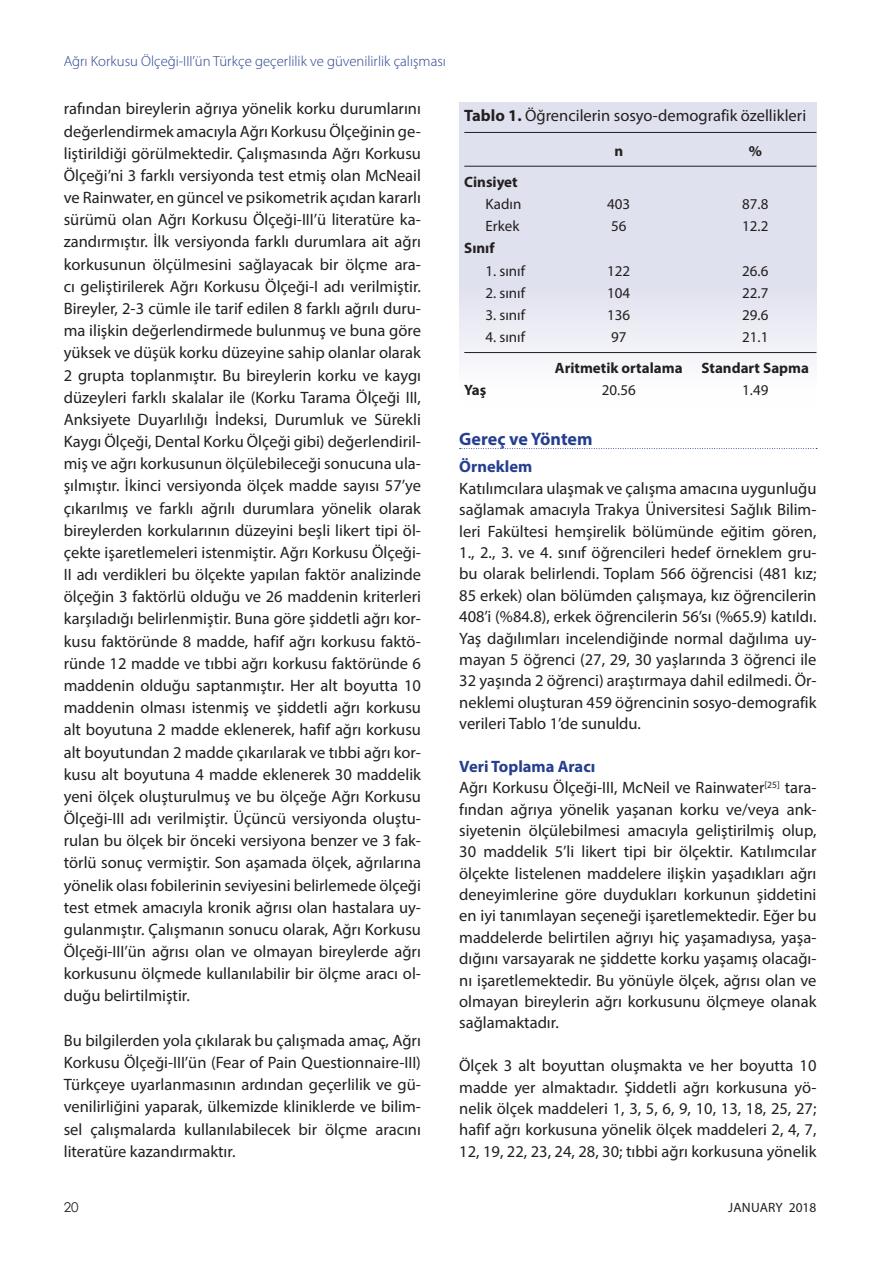
<style>
.page{position:relative;width:893px;height:1263px;background:#fff}
.page>*{position:absolute;margin:0;border:0;box-sizing:border-box;transform-origin:0 0}
._09__Ana_Başlık{font:700 18px "Myriad Pro";letter-spacing:-.005em;color:#253f8e}
._10__Yazı_Metni{font:16.5px/22.2px "Myriad Pro";color:#231f20;text-align:justify}
._15__Tablo_Başlığı{font:16.5px "Myriad Pro";color:#231f20}
.ikinci_arabaslik{font:700 16.5px "Myriad Pro";color:#253f8e}
._17__Tablo_Satirlari{font:15px "Myriad Pro";color:#231f20}
._17__Tablo_Satirlari-2{font:700 15px "Myriad Pro";color:#231f20}
._02__Run_Sag{font:300 14.7px "Myriad Pro";color:#253f8e}
.t1{font:13.5px "Myriad Pro";letter-spacing:.01em;color:#231f20}
.t2{font:13.5px "Century Gothic";color:#231f20}
.s1{font-weight:700}
</style>
<div class="page">
<svg style="left:460px;top:448px;width:357px;height:1px"></svg>
<div style="left:459px;top:102px;width:357px;height:304px;background:linear-gradient(to bottom,#d8d9ea,#f5f6f9)"></div>
<hr style="left:464px;top:132px;width:352px;height:1px;background:#231f20">
<hr style="left:464px;top:166px;width:352px;height:1px;background:#231f20">
<hr style="left:464px;top:352px;width:352px;height:1px;background:#231f20">
<p class="_02__Run_Sag" style="left:64px;top:53px;width:384px">Ağrı Korkusu Ölçeği-III’ün Türkçe geçerlilik ve güvenilirlik çalışması</p>
<p class="_10__Yazı_Metni" style="left:64px;top:98px;width:359px">rafından bireylerin ağrıya yönelik korku durumlarını değerlendirmek amacıyla Ağrı Korkusu Ölçeğinin ge&shy;liştirildiği görülmektedir. Çalışmasında Ağrı Korkusu Ölçeği’ni 3 farklı versiyonda test etmiş olan McNeail ve Rainwater, en güncel ve psikometrik açıdan kararlı sürümü olan Ağrı Korkusu Ölçeği-III’ü literatüre ka&shy;zandırmıştır. İlk versiyonda farklı durumlara ait ağrı korkusunun ölçülmesini sağlayacak bir ölçme ara&shy;cı geliştirilerek Ağrı Korkusu Ölçeği-I adı verilmiştir.<br>Bireyler, 2-3 cümle ile tarif edilen 8 farklı ağrılı duru&shy;ma ilişkin değerlendirmede bulunmuş ve buna göre yüksek ve düşük korku düzeyine sahip olanlar olarak 2 grupta toplanmıştır. Bu bireylerin korku ve kaygı düzeyleri farklı skalalar ile (Korku Tarama Ölçeği III, Anksiyete Duyarlılığı İndeksi, Durumluk ve Sürekli Kaygı Ölçeği, Dental Korku Ölçeği gibi) değerlendiril&shy;miş ve ağrı korkusunun ölçülebileceği sonucuna ula&shy;şılmıştır. İkinci versiyonda ölçek madde sayısı 57’ye çıkarılmış ve farklı ağrılı durumlara yönelik olarak bireylerden korkularının düzeyini beşli likert tipi öl&shy;çekte işaretlemeleri istenmiştir. Ağrı Korkusu Ölçeği-II adı verdikleri bu ölçekte yapılan faktör analizinde ölçeğin 3 faktörlü olduğu ve 26 maddenin kriterleri karşıladığı belirlenmiştir. Buna göre şiddetli ağrı kor&shy;kusu faktöründe 8 madde, hafif ağrı korkusu faktö&shy;ründe 12 madde ve tıbbi ağrı korkusu faktöründe 6 maddenin olduğu saptanmıştır. Her alt boyutta 10 maddenin olması istenmiş ve şiddetli ağrı korkusu alt boyutuna 2 madde eklenerek, hafif ağrı korkusu alt boyutundan 2 madde çıkarılarak ve tıbbi ağrı kor&shy;kusu alt boyutuna 4 madde eklenerek 30 maddelik yeni ölçek oluşturulmuş ve bu ölçeğe Ağrı Korkusu Ölçeği-III adı verilmiştir. Üçüncü versiyonda oluştu&shy;rulan bu ölçek bir önceki versiyona benzer ve 3 fak&shy;törlü sonuç vermiştir. Son aşamada ölçek, ağrılarına yönelik olası fobilerinin seviyesini belirlemede ölçeği test etmek amacıyla kronik ağrısı olan hastalara uy&shy;gulanmıştır. Çalışmanın sonucu olarak, Ağrı Korkusu Ölçeği-III’ün ağrısı olan ve olmayan bireylerde ağrı korkusunu ölçmede kullanılabilir bir ölçme aracı ol&shy;duğu belirtilmiştir.</p>
<p class="_10__Yazı_Metni" style="left:64px;top:1029px;width:359px">Bu bilgilerden yola çıkılarak bu çalışmada amaç, Ağrı Korkusu Ölçeği-III’ün (Fear of Pain Questionnaire-III)<br>Türkçeye uyarlanmasının ardından geçerlilik ve gü&shy;venilirliğini yaparak, ülkemizde kliniklerde ve bilim&shy;sel çalışmalarda kullanılabilecek bir ölçme aracını literatüre kazandırmaktır.</p>
<p class="_15__Tablo_Başlığı" style="left:464px;top:105px;width:343px"><span class="s1">Tablo 1.</span> Öğrencilerin sosyo-demografik özellikleri</p>
<p class="_17__Tablo_Satirlari-2" style="left:614px;top:141px;width:10px">n</p>
<p class="_17__Tablo_Satirlari-2" style="left:749px;top:141px;width:15px">%</p>
<p class="_17__Tablo_Satirlari-2" style="left:464px;top:172px;width:55px">Cinsiyet</p>
<p class="_17__Tablo_Satirlari" style="left:486px;top:195px;width:37px">Kadın</p>
<p class="_17__Tablo_Satirlari" style="left:607px;top:195px;width:25px">403</p>
<p class="_17__Tablo_Satirlari" style="left:742px;top:195px;width:28px">87.8</p>
<p class="_17__Tablo_Satirlari" style="left:486px;top:217px;width:35px">Erkek</p>
<p class="_17__Tablo_Satirlari" style="left:611px;top:217px;width:17px">56</p>
<p class="_17__Tablo_Satirlari" style="left:742px;top:217px;width:28px">12.2</p>
<p class="_17__Tablo_Satirlari-2" style="left:464px;top:238px;width:32px">Sınıf</p>
<p class="_17__Tablo_Satirlari" style="left:486px;top:261px;width:41px">1. sınıf</p>
<p class="_17__Tablo_Satirlari" style="left:607px;top:261px;width:25px">122</p>
<p class="_17__Tablo_Satirlari" style="left:742px;top:261px;width:28px">26.6</p>
<p class="_17__Tablo_Satirlari" style="left:486px;top:284px;width:41px">2. sınıf</p>
<p class="_17__Tablo_Satirlari" style="left:607px;top:284px;width:25px">104</p>
<p class="_17__Tablo_Satirlari" style="left:742px;top:284px;width:28px">22.7</p>
<p class="_17__Tablo_Satirlari" style="left:486px;top:306px;width:41px">3. sınıf</p>
<p class="_17__Tablo_Satirlari" style="left:607px;top:306px;width:25px">136</p>
<p class="_17__Tablo_Satirlari" style="left:742px;top:306px;width:28px">29.6</p>
<p class="_17__Tablo_Satirlari" style="left:486px;top:328px;width:41px">4. sınıf</p>
<p class="_17__Tablo_Satirlari" style="left:611px;top:328px;width:17px">97</p>
<p class="_17__Tablo_Satirlari" style="left:742px;top:328px;width:28px">21.1</p>
<p class="_17__Tablo_Satirlari-2" style="left:555px;top:358px;width:129px">Aritmetik ortalama</p>
<p class="_17__Tablo_Satirlari-2" style="left:701px;top:358px;width:109px">Standart Sapma</p>
<p class="_17__Tablo_Satirlari-2" style="left:464px;top:380px;width:24px">Yaş</p>
<p class="_17__Tablo_Satirlari" style="left:602px;top:381px;width:35px">20.56</p>
<p class="_17__Tablo_Satirlari" style="left:742px;top:381px;width:28px">1.49</p>
<p class="_09__Ana_Başlık" style="left:459px;top:427px;width:135px">Gereç ve Yöntem</p>
<p class="ikinci_arabaslik" style="left:459px;top:456px;width:75px">Örneklem</p>
<p class="_10__Yazı_Metni" style="left:459px;top:477px;width:359px;line-height:21.5px">Katılımcılara ulaşmak ve çalışma amacına uygunluğu sağlamak amacıyla Trakya Üniversitesi Sağlık Bilim&shy;leri Fakültesi hemşirelik bölümünde eğitim gören, 1., 2., 3. ve 4. sınıf öğrencileri hedef örneklem gru&shy;bu olarak belirlendi. Toplam 566 öğrencisi (481 kız; 85 erkek) olan bölümden çalışmaya, kız öğrencilerin 408’i (%84.8), erkek öğrencilerin 56’sı (%65.9) katıldı.<br>Yaş dağılımları incelendiğinde normal dağılıma uy&shy;mayan 5 öğrenci (27, 29, 30 yaşlarında 3 öğrenci ile 32 yaşında 2 öğrenci) araştırmaya dahil edilmedi. Ör&shy;neklemi oluşturan 459 öğrencinin sosyo-demografik verileri Tablo 1’de sunuldu.</p>
<p class="ikinci_arabaslik" style="left:459px;top:755px;width:138px">Veri Toplama Aracı</p>
<p class="_10__Yazı_Metni" style="left:459px;top:777px;width:359px;line-height:21.5px">Ağrı Korkusu Ölçeği-III, McNeil ve Rainwater<sup>[25]</sup> tara&shy;fından ağrıya yönelik yaşanan korku ve/veya ank&shy;siyetenin ölçülebilmesi amacıyla geliştirilmiş olup, 30 maddelik 5’li likert tipi bir ölçektir. Katılımcılar ölçekte listelenen maddelere ilişkin yaşadıkları ağrı deneyimlerine göre duydukları korkunun şiddetini en iyi tanımlayan seçeneği işaretlemektedir. Eğer bu maddelerde belirtilen ağrıyı hiç yaşamadıysa, yaşa&shy;dığını varsayarak ne şiddette korku yaşamış olacağı&shy;nı işaretlemektedir. Bu yönüyle ölçek, ağrısı olan ve olmayan bireylerin ağrı korkusunu ölçmeye olanak sağlamaktadır.</p>
<p class="_10__Yazı_Metni" style="left:459px;top:1055px;width:359px;line-height:21.5px">Ölçek 3 alt boyuttan oluşmakta ve her boyutta 10 madde yer almaktadır. Şiddetli ağrı korkusuna yö&shy;nelik ölçek maddeleri 1, 3, 5, 6, 9, 10, 13, 18, 25, 27; hafif ağrı korkusuna yönelik ölçek maddeleri 2, 4, 7, 12, 19, 22, 23, 24, 28, 30; tıbbi ağrı korkusuna yönelik</p>
<p class="t2" style="left:64px;top:1199px;width:16px">20</p>
<p class="t1" style="left:728px;top:1199px;width:90px">JANUARY 2018</p>
</div>
